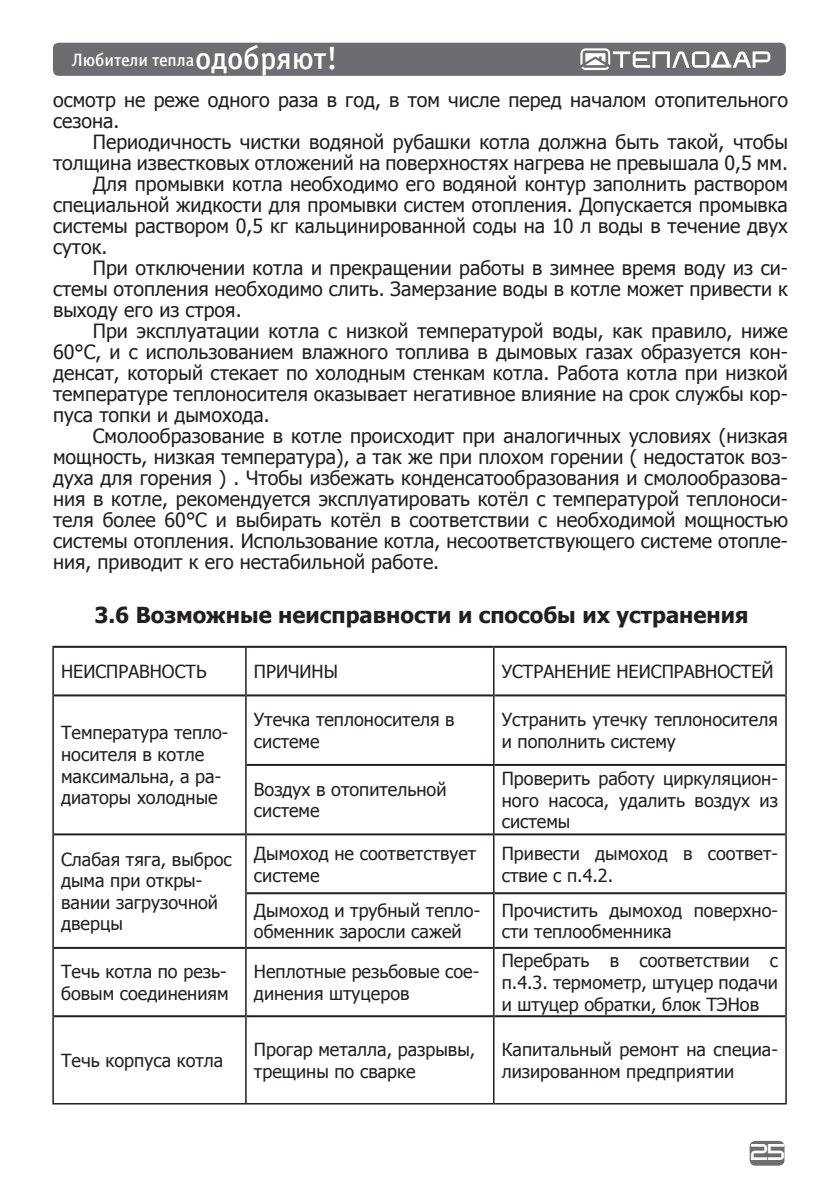
<style>
.page{position:relative;width:840px;height:1191px;background:#fff}
.page>*{position:absolute;margin:0;border:0;box-sizing:border-box;transform-origin:0 0}
.t1{font:700 22px "Tahoma";color:#231f20}
.t2{font:19.6px/21px "Tahoma";color:#231f20}
.t3{font:18px/21.6px "Tahoma";color:#231f20}
.t4{font:18px "Officina Sans Medium C";letter-spacing:-.005em;color:#fff}
.t5{font:16px "teplodar";color:#fff}
.s1{font-size:32px}
</style>
<div class="page">
<div style="left:749px;top:1140px;width:35px;height:25px;background:#6c6d70;border-radius:6px"></div>
<div style="left:53px;top:43px;width:732px;height:33px;background:#6c6d70;border-radius:6px"></div>
<svg style="left:580px;top:48px;width:189px;height:22px"></svg>
<svg style="left:54px;top:648px;width:438px;height:455px"></svg>
<hr style="left:54px;top:694px;width:191px;height:2px;background:#231f20">
<hr style="left:246px;top:694px;width:246px;height:2px;background:#231f20">
<hr style="left:494px;top:694px;width:290px;height:2px;background:#231f20">
<hr style="left:246px;top:764px;width:246px;height:2px;background:#231f20">
<hr style="left:494px;top:764px;width:290px;height:2px;background:#231f20">
<hr style="left:54px;top:833px;width:191px;height:2px;background:#231f20">
<hr style="left:246px;top:833px;width:246px;height:2px;background:#231f20">
<hr style="left:494px;top:833px;width:290px;height:2px;background:#231f20">
<hr style="left:246px;top:892px;width:246px;height:2px;background:#231f20">
<hr style="left:494px;top:892px;width:290px;height:2px;background:#231f20">
<hr style="left:54px;top:947px;width:191px;height:2px;background:#231f20">
<hr style="left:246px;top:947px;width:246px;height:2px;background:#231f20">
<hr style="left:494px;top:947px;width:290px;height:2px;background:#231f20">
<hr style="left:54px;top:1015px;width:191px;height:2px;background:#231f20">
<hr style="left:246px;top:1015px;width:246px;height:2px;background:#231f20">
<hr style="left:494px;top:1015px;width:290px;height:2px;background:#231f20">
<hr style="left:52px;top:1103px;width:194px;height:1px;background:#231f20">
<hr style="left:246px;top:1103px;width:247px;height:1px;background:#231f20">
<hr style="left:493px;top:1103px;width:293px;height:1px;background:#231f20">
<hr style="left:52px;top:646px;width:194px;height:2px;background:#231f20">
<hr style="left:246px;top:646px;width:247px;height:2px;background:#231f20">
<hr style="left:493px;top:646px;width:293px;height:2px;background:#231f20">
<hr style="left:52px;top:648px;width:2px;height:47px;background:#231f20">
<hr style="left:245px;top:648px;width:1px;height:47px;background:#231f20">
<hr style="left:52px;top:695px;width:2px;height:70px;background:#231f20">
<hr style="left:245px;top:695px;width:1px;height:70px;background:#231f20">
<hr style="left:52px;top:765px;width:2px;height:69px;background:#231f20">
<hr style="left:245px;top:765px;width:1px;height:69px;background:#231f20">
<hr style="left:52px;top:834px;width:2px;height:59px;background:#231f20">
<hr style="left:245px;top:834px;width:1px;height:59px;background:#231f20">
<hr style="left:52px;top:893px;width:2px;height:55px;background:#231f20">
<hr style="left:245px;top:893px;width:1px;height:55px;background:#231f20">
<hr style="left:52px;top:948px;width:2px;height:68px;background:#231f20">
<hr style="left:245px;top:948px;width:1px;height:68px;background:#231f20">
<hr style="left:52px;top:1016px;width:2px;height:87px;background:#231f20">
<hr style="left:245px;top:1016px;width:1px;height:87px;background:#231f20">
<hr style="left:492px;top:648px;width:2px;height:47px;background:#231f20">
<hr style="left:784px;top:648px;width:2px;height:47px;background:#231f20">
<hr style="left:492px;top:695px;width:2px;height:70px;background:#231f20">
<hr style="left:784px;top:695px;width:2px;height:70px;background:#231f20">
<hr style="left:492px;top:765px;width:2px;height:69px;background:#231f20">
<hr style="left:784px;top:765px;width:2px;height:69px;background:#231f20">
<hr style="left:492px;top:834px;width:2px;height:59px;background:#231f20">
<hr style="left:784px;top:834px;width:2px;height:59px;background:#231f20">
<hr style="left:492px;top:893px;width:2px;height:55px;background:#231f20">
<hr style="left:784px;top:893px;width:2px;height:55px;background:#231f20">
<hr style="left:492px;top:948px;width:2px;height:68px;background:#231f20">
<hr style="left:784px;top:948px;width:2px;height:68px;background:#231f20">
<hr style="left:492px;top:1016px;width:2px;height:87px;background:#231f20">
<hr style="left:784px;top:1016px;width:2px;height:87px;background:#231f20">
<p class="t4" style="left:72px;top:50px;width:267px">Любители тепла<span class="s1">одобряют!</span></p>
<p class="t2" style="left:53px;top:89px;width:736px">осмотр не реже одного раза в год, в том числе перед началом отопительного сезона.</p>
<p class="t2" style="left:93px;top:131px;width:696px">Периодичность чистки водяной рубашки котла должна быть такой, чтобы</p>
<p class="t2" style="left:53px;top:152px;width:736px">толщина известковых отложений на поверхностях нагрева не превышала 0,5 мм.</p>
<p class="t2" style="left:93px;top:173px;width:696px">Для промывки котла необходимо его водяной контур заполнить раствором</p>
<p class="t2" style="left:53px;top:194px;width:736px">специальной жидкости для промывки систем отопления. Допускается промывка</p>
<p class="t2" style="left:53px;top:215px;width:736px">системы раствором 0,5 кг кальцинированной соды на 10 л воды в течение двух</p>
<p class="t2" style="left:53px;top:236px;width:56px">суток.</p>
<p class="t2" style="left:93px;top:257px;width:696px">При отключении котла и прекращении работы в зимнее время воду из си-</p>
<p class="t2" style="left:53px;top:278px;width:736px">стемы отопления необходимо слить. Замерзание воды в котле может привести к</p>
<p class="t2" style="left:53px;top:299px;width:190px">выходу его из строя.</p>
<p class="t2" style="left:93px;top:320px;width:696px">При эксплуатации котла с низкой температурой воды, как правило, ниже</p>
<p class="t2" style="left:53px;top:341px;width:736px">60°C, и с использованием влажного топлива в дымовых газах образуется кон-</p>
<p class="t2" style="left:53px;top:362px;width:736px">денсат, который стекает по холодным стенкам котла. Работа котла при низкой</p>
<p class="t2" style="left:53px;top:383px;width:736px">температуре теплоносителя оказывает негативное влияние на срок службы кор-</p>
<p class="t2" style="left:53px;top:404px;width:218px">пуса топки и дымохода.</p>
<p class="t2" style="left:93px;top:425px;width:696px">Смолообразование в котле происходит при аналогичных условиях (низкая</p>
<p class="t2" style="left:53px;top:446px;width:736px">мощность, низкая температура), а так же при плохом горении ( недостаток воз-</p>
<p class="t2" style="left:53px;top:467px;width:736px">духа для горения ) . Чтобы избежать конденсатообразования и смолообразова-</p>
<p class="t2" style="left:53px;top:488px;width:736px">ния в котле, рекомендуется эксплуатировать котёл с температурой теплоноси-</p>
<p class="t2" style="left:53px;top:509px;width:736px">теля более 60°C и выбирать котёл в соответствии с необходимой мощностью</p>
<p class="t2" style="left:53px;top:530px;width:736px">системы отопления. Использование котла, несоответствующего системе отопле-</p>
<p class="t2" style="left:53px;top:551px;width:387px">ния, приводит к его нестабильной работе.</p>
<p class="t1" style="left:94px;top:599px;width:655px">3.6 Возможные неисправности и способы их устранения</p>
<p class="t3" style="left:61px;top:660px;width:147px">НЕИСПРАВНОСТЬ</p>
<p class="t3" style="left:254px;top:660px;width:85px">ПРИЧИНЫ</p>
<p class="t3" style="left:501px;top:660px;width:273px">УСТРАНЕНИЕ НЕИСПРАВНОСТЕЙ</p>
<p class="t3" style="left:61px;top:721px;width:169px">Температура тепло&shy;носителя в котле максимальна, а ра&shy;диаторы холодные</p>
<p class="t3" style="left:254px;top:708px;width:202px">Утечка теплоносителя в системе</p>
<p class="t3" style="left:501px;top:708px;width:277px">Устранить утечку теплоносителя и пополнить систему</p>
<p class="t3" style="left:254px;top:777px;width:194px">Воздух в отопительной системе</p>
<p class="t3" style="left:501px;top:766px;width:277px;text-align:justify">Проверить работу циркуляцион&shy;ного насоса, удалить воздух из системы</p>
<p class="t3" style="left:61px;top:847px;width:172px">Слабая тяга, выброс дыма при откры&shy;вании загрузочной дверцы</p>
<p class="t3" style="left:254px;top:841px;width:224px">Дымоход не соответствует системе</p>
<p class="t3" style="left:501px;top:841px;width:277px">Привести дымоход в соответ&shy;ствие с п.4.2.</p>
<p class="t3" style="left:254px;top:898px;width:228px">Дымоход и трубный тепло&shy;обменник заросли сажей</p>
<p class="t3" style="left:501px;top:898px;width:277px">Прочистить дымоход поверхно&shy;сти теплообменника</p>
<p class="t3" style="left:61px;top:960px;width:169px">Течь котла по резь&shy;бовым соединениям</p>
<p class="t3" style="left:254px;top:960px;width:227px">Неплотные резьбовые сое&shy;динения штуцеров</p>
<p class="t3" style="left:501px;top:949px;width:277px;text-align:justify">Перебрать в соответствии с п.4.3. термометр, штуцер подачи и штуцер обратки, блок ТЭНов</p>
<p class="t3" style="left:61px;top:1048px;width:164px">Течь корпуса котла</p>
<p class="t3" style="left:254px;top:1038px;width:223px">Прогар металла, разрывы, трещины по сварке</p>
<p class="t3" style="left:501px;top:1038px;width:277px">Капитальный ремонт на специа&shy;лизированном предприятии</p>
<p class="t5" style="left:750px;top:1145px;width:35px">25</p>
</div>
